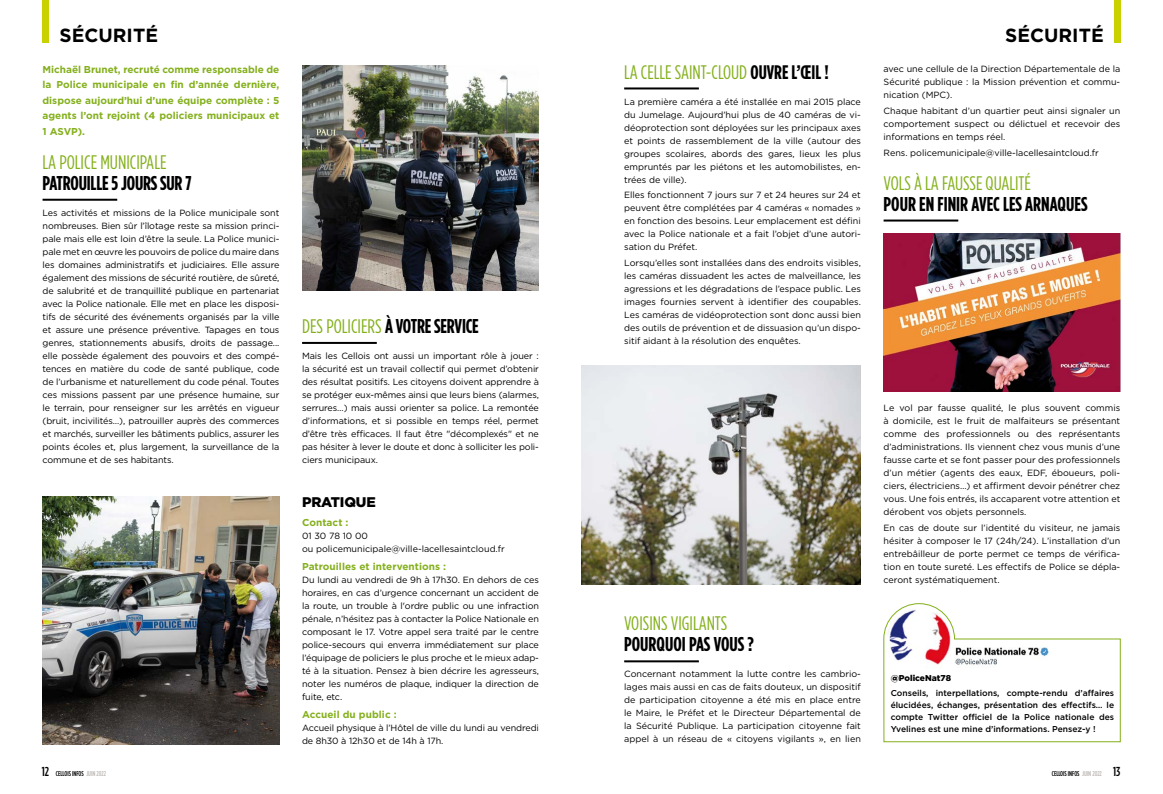
<style>
.page{position:relative;width:1163px;height:794px;background:#fff}
.page>*{position:absolute;margin:0;border:0;box-sizing:border-box;transform-origin:0 0}
.t1{font:700 20px "Gotham Condensed";letter-spacing:-.01em;color:#000}
.t2{font:19.6px "Gotham Condensed";color:#84b01c}
.t3{font:700 19px "Gotham";color:#000}
.t4{font:900 14px "Gotham";letter-spacing:-.01em;color:#000}
.t5{font:700 10px/15.5px "Gotham";color:#84b01c;text-align:justify}
.t6{font:9px/13px "Gotham";color:#000;text-align:justify}
.t7{font:500 8.5px/12px "Gotham";color:#000;text-align:justify}
.t8{font:900 8.5px "Gotham";color:#000}
.t9{font:500 7px "Gotham Condensed";color:#000}
.s1{font-weight:700;color:#000}
.s2{font-weight:400;font-size:19.6px;color:#84b01c}
.s3{font-size:13px}
.s4{color:#bbb6b3}
</style>
<div class="page">
<div style="left:1113px;top:0;width:7px;height:43px;background:#c9d200"></div>
<div style="left:43px;top:0;width:6px;height:43px;background:#c9d200"></div>
<hr style="left:624px;top:87px;width:74px;height:2px;background:#000">
<hr style="left:624px;top:660px;width:74px;height:2px;background:#000">
<hr style="left:883px;top:219px;width:75px;height:2px;background:#000">
<img style="left:883px;top:233px;width:237px;height:159px">
<hr style="left:43px;top:199px;width:74px;height:2px;background:#000">
<hr style="left:302px;top:342px;width:75px;height:2px;background:#000">
<svg style="left:883px;top:603px;width:238px;height:139px"></svg>
<img style="left:954px;top:645px;width:96px;height:27px">
<img style="left:43px;top:496px;width:236px;height:248px">
<img style="left:581px;top:365px;width:279px;height:219px">
<img style="left:302px;top:65px;width:237px;height:226px">
<h3 class="t3" style="left:60px;top:22px;width:100px">SÉCURITÉ</h3>
<h3 class="t3" style="left:1005px;top:22px;width:100px">SÉCURITÉ</h3>
<h2 class="t2" style="left:624px;top:61px;width:206px">LA CELLE SAINT-CLOUD <span class="s1">OUVRE L’ŒIL !</span></h2>
<p class="t6" style="left:624px;top:95px;width:238px">La première caméra a été installée en mai 2015 place du Jumelage. Aujourd’hui plus de 40 caméras de vi&shy;déoprotection sont déployées sur les principaux axes et points de rassemblement de la ville (autour des groupes scolaires, abords des gares, lieux les plus empruntés par les piétons et les automobilistes, en&shy;trées de ville).</p>
<p class="t6" style="left:624px;top:188px;width:238px">Elles fonctionnent 7 jours sur 7 et 24 heures sur 24 et peuvent être complétées par 4 caméras « nomades » en fonction des besoins. Leur emplacement est défini avec la Police nationale et a fait l’objet d’une autori&shy;sation du Préfet.</p>
<p class="t6" style="left:624px;top:256px;width:238px">Lorsqu’elles sont installées dans des endroits visibles, les caméras dissuadent les actes de malveillance, les agressions et les dégradations de l’espace public. Les images fournies servent à identifier des coupables.<br>Les caméras de vidéoprotection sont donc aussi bien des outils de prévention et de dissuasion qu’un dispo&shy;sitif aidant à la résolution des enquêtes.</p>
<p class="t5" style="left:43px;top:61px;width:238px">Michaël Brunet, recruté comme responsable de la Police municipale en fin d’année dernière, dispose aujourd’hui d’une équipe complète : 5 agents l’ont rejoint (4 policiers municipaux et 1 ASVP).</p>
<h2 class="t2" style="left:43px;top:151px;width:125px">LA POLICE MUNICIPALE</h2>
<h1 class="t1" style="left:43px;top:172px;width:150px">PATROUILLE 5 JOURS SUR 7</h1>
<p class="t6" style="left:43px;top:206px;width:238px">Les activités et missions de la Police municipale sont nombreuses. Bien sûr l’îlotage reste sa mission princi&shy;pale mais elle est loin d’être la seule. La Police munici&shy;pale met en œuvre les pouvoirs de police du maire dans les domaines administratifs et judiciaires. Elle assure également des missions de sécurité routière, de sûreté, de salubrité et de tranquillité publique en partenariat avec la Police nationale. Elle met en place les disposi&shy;tifs de sécurité des événements organisés par la ville et assure une présence préventive. Tapages en tous genres, stationnements abusifs, droits de passage... elle possède également des pouvoirs et des compé&shy;tences en matière du code de santé publique, code de l’urbanisme et naturellement du code pénal. Toutes ces missions passent par une présence humaine, sur le terrain, pour renseigner sur les arrêtés en vigueur (bruit, incivilités…), patrouiller auprès des commerces et marchés, surveiller les bâtiments publics, assurer les points écoles et, plus largement, la surveillance de la commune et de ses habitants.</p>
<p class="t6" style="left:883px;top:62px;width:238px">avec une cellule de la Direction Départementale de la Sécurité publique : la Mission prévention et commu&shy;nication (MPC).</p>
<p class="t6" style="left:883px;top:104px;width:238px">Chaque habitant d’un quartier peut ainsi signaler un comportement suspect ou délictuel et recevoir des informations en temps réel.</p>
<p class="t6" style="left:883px;top:146px;width:217px">Rens. policemunicipale@ville-lacellesaintcloud.fr</p>
<h2 class="t2" style="left:883px;top:172px;width:149px">VOLS À LA FAUSSE QUALITÉ</h2>
<h1 class="t1" style="left:883px;top:192px;width:205px">POUR EN FINIR AVEC LES ARNAQUES</h1>
<h1 class="t1" style="left:302px;top:315px;width:178px"><span class="s2">DES POLICIERS</span> À VOTRE SERVICE</h1>
<p class="t6" style="left:302px;top:349px;width:238px">Mais les Cellois ont aussi un important rôle à jouer : la sécurité est un travail collectif qui permet d’obtenir des résultat positifs. Les citoyens doivent apprendre à se protéger eux-mêmes ainsi que leurs biens (alarmes, serrures…) mais aussi orienter sa police. La remontée d’informations, et si possible en temps réel, permet d’être très efficaces. Il faut être "décomplexés" et ne pas hésiter à lever le doute et donc à solliciter les poli&shy;ciers municipaux.</p>
<p class="t6" style="left:883px;top:401px;width:238px">Le vol par fausse qualité, le plus souvent commis à domicile, est le fruit de malfaiteurs se présentant comme des professionnels ou des représentants d’administrations. Ils viennent chez vous munis d’une fausse carte et se font passer pour des professionnels d’un métier (agents des eaux, EDF, éboueurs, poli&shy;ciers, électriciens…) et affirment devoir pénétrer chez vous. Une fois entrés, ils accaparent votre attention et dérobent vos objets personnels.</p>
<p class="t6" style="left:883px;top:521px;width:238px">En cas de doute sur l’identité du visiteur, ne jamais hésiter à composer le 17 (24h/24). L’installation d’un entrebâilleur de porte permet ce temps de vérifica&shy;tion en toute sureté. Les effectifs de Police se dépla&shy;ceront systématiquement.</p>
<h3 class="t4" style="left:302px;top:492px;width:75px">PRATIQUE</h3>
<p class="t5" style="left:302px;top:514px;width:48px">Contact :</p>
<p class="t6" style="left:302px;top:529px;width:204px">01 30 78 10 00<br>ou policemunicipale@ville-lacellesaintcloud.fr</p>
<p class="t5" style="left:302px;top:558px;width:146px">Patrouilles et interventions :</p>
<p class="t6" style="left:302px;top:573px;width:238px">Du lundi au vendredi de 9h à 17h30. En dehors de ces horaires, en cas d’urgence concernant un accident de la route, un trouble à l'ordre public ou une infraction pénale, n’hésitez pas à contacter la Police Nationale en composant le 17. Votre appel sera traité par le centre police-secours qui enverra immédiatement sur place l’équipage de policiers le plus proche et le mieux adap&shy;té à la situation. Pensez à bien décrire les agresseurs, noter les numéros de plaque, indiquer la direction de fuite, etc.</p>
<p class="t5" style="left:302px;top:707px;width:96px">Accueil du public :</p>
<p class="t6" style="left:302px;top:721px;width:238px">Accueil physique à l’Hôtel de ville du lundi au vendredi de 8h30 à 12h30 et de 14h à 17h.</p>
<h2 class="t2" style="left:624px;top:613px;width:105px">VOISINS VIGILANTS</h2>
<h1 class="t1" style="left:624px;top:633px;width:131px">POURQUOI PAS VOUS ?</h1>
<p class="t6" style="left:624px;top:667px;width:238px">Concernant notamment la lutte contre les cambrio&shy;lages mais aussi en cas de faits douteux, un dispositif de participation citoyenne a été mis en place entre le Maire, le Préfet et le Directeur Départemental de la Sécurité Publique. La participation citoyenne fait appel à un réseau de « citoyens vigilants », en lien</p>
<p class="t8" style="left:890px;top:672px;width:62px">@PoliceNat78</p>
<p class="t7" style="left:890px;top:687px;width:225px">Conseils, interpellations, compte-rendu d’affaires élucidées, échanges, présentation des effectifs… le compte Twitter officiel de la Police nationale des Yvelines est une mine d’informations. Pensez-y !</p>
<p class="t9" style="left:42px;top:770px;width:66px"><span class="s3">12</span> CELLOIS INFOS <span class="s4">JUIN 2022</span></p>
<p class="t9" style="left:1051px;top:770px;width:70px">CELLOIS INFOS <span class="s4">JUIN 2022</span> <span class="s3">13</span></p>
</div>
